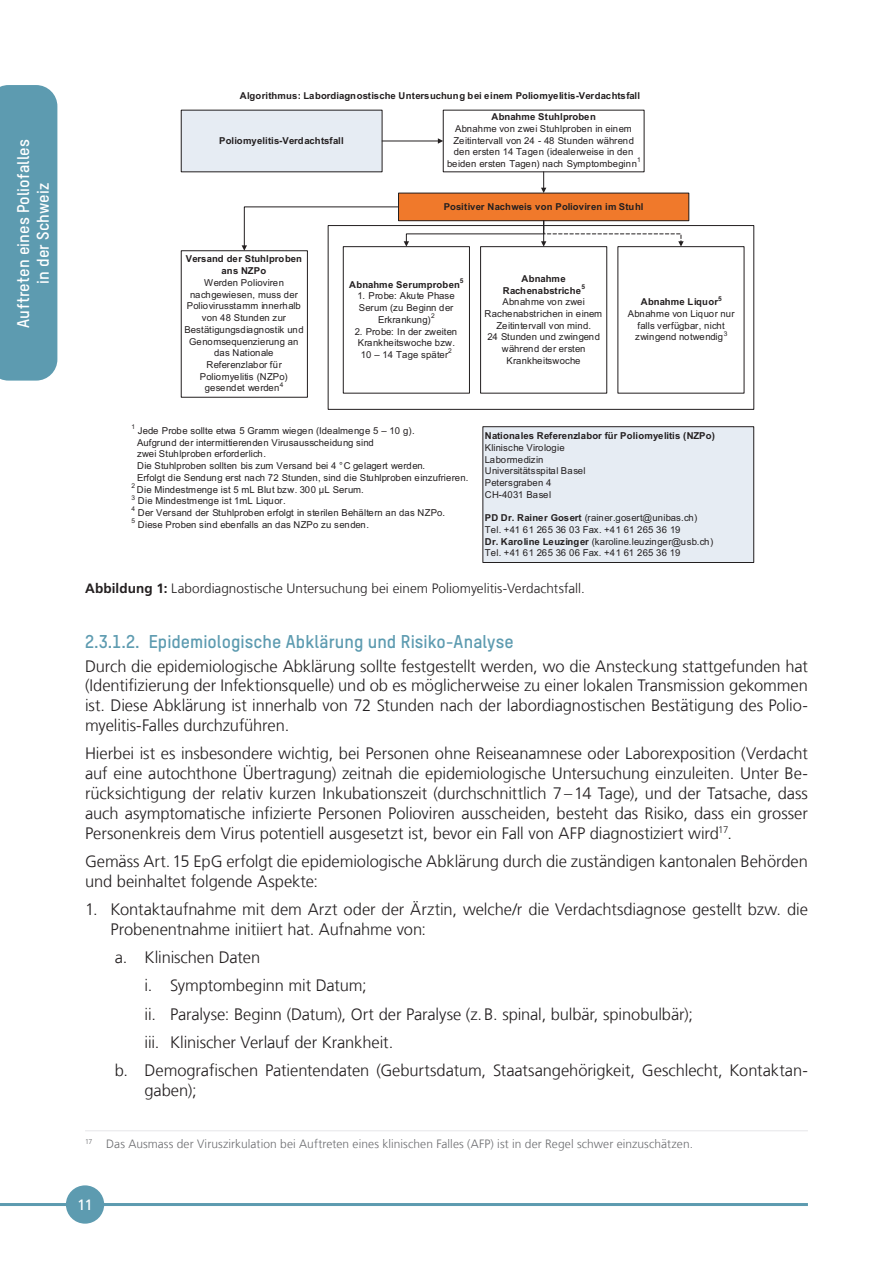
<style>
.page{position:relative;width:893px;height:1263px;background:#fff}
.page>*{position:absolute;margin:0;border:0;box-sizing:border-box;transform-origin:0 0}
.Subtitle_0_0_0_0{font:18px "T Star Pro Bold";color:#5d9bb0}
.Copytext{font:300 16.5px/19.8px "Frutiger LT Com";letter-spacing:-.005em;color:#231f20;text-align:justify}
.Copytext_iii{font:300 16.5px "Frutiger LT Com";letter-spacing:-.01em;color:#231f20}
.Copytext-Number{font:300 16.5px/19.8px "Frutiger LT Com";letter-spacing:-.005em;color:#231f20}
.Copytext_ABC{font:300 16.5px/19.8px "Frutiger LT Com";letter-spacing:-.005em;color:#231f20}
.Register-text{font:16.5px "T Star Pro Bold";letter-spacing:.01em;color:#fff}
.t1{font:15px "Frutiger LT Com";color:#fff}
.Legende{font:300 13.5px "Frutiger LT Com";letter-spacing:.005em;color:#231f20}
.Footnote{font:300 12px "Frutiger LT Com";letter-spacing:.005em;color:#6c6d70}
.t2{font:9.6px/11.7px "Arial";letter-spacing:.005em;color:#231f20;text-align:center}
.t3{font:700 9.6px/11.7px "Arial";letter-spacing:.005em;color:#231f20;text-align:center}
.t4{font:9.6px/11.7px "Arial";letter-spacing:.025em;color:#231f20;text-align:center}
.t5{font:9.45px/11.7px "Arial";letter-spacing:.01em;color:#231f20;text-align:center}
.t6{font:700 9.45px "Arial";letter-spacing:.005em;color:#231f20}
.t7{font:9.45px "Arial";letter-spacing:-.02em;color:#231f20}
.t8{font:6.6px "Arial";color:#231f20}
.t9{font:700 6.6px "Arial";color:#231f20}
.s1{font-weight:700}
.s2{font-weight:400}
</style>
<div class="page">
<hr style="left:0;top:1203px;width:808px;height:3px;background:#5d9bb0">
<div style="left:66px;top:1185px;width:38px;height:39px;background:#5d9bb0;border-radius:50%"></div>
<div style="left:328px;top:225px;width:426px;height:185px;border:1px solid #231f20"></div>
<div style="left:181px;top:110px;width:201px;height:62px;background:#e6ecf3"></div>
<div style="left:398px;top:193px;width:291px;height:28px;background:#f0792b"></div>
<div style="left:181px;top:250px;width:127px;height:148px;border:1px solid #231f20"></div>
<div style="left:343px;top:246px;width:127px;height:147px;border:1px solid #231f20"></div>
<div style="left:480px;top:246px;width:127px;height:147px;border:1px solid #231f20"></div>
<svg style="left:242px;top:207px;width:442px;height:44px"></svg>
<svg style="left:541px;top:172px;width:5px;height:21px"></svg>
<div style="left:483px;top:427px;width:271px;height:135px;background:#e6ecf3"></div>
<div style="left:482px;top:426px;width:272px;height:137px;border:1px solid #231f20"></div>
<hr style="left:382px;top:141px;width:57px;height:1px;background:#231f20">
<svg style="left:438px;top:138px;width:5px;height:6px"></svg>
<hr style="left:85px;top:1130px;width:723px;height:1px;background:#e6e7e9">
<div style="left:0;top:85px;width:57px;height:296px;background:#5d9bb0"></div>
<p class="Register-text" style="left:11px;top:328px;width:190px;rotate:-90deg">Auftreten eines Poliofalles</p>
<p class="Register-text" style="left:31px;top:284px;width:102px;rotate:-90deg">in der Schweiz</p>
<p class="t3" style="left:240px;top:90px;width:402px">Algorithmus: Labordiagnostische Untersuchung bei einem Poliomyelitis-Verdachtsfall</p>
<p class="t6" style="left:491px;top:110px;width:106px">Abnahme Stuhlproben</p>
<p class="t2" style="left:453px;top:123px;width:182px;text-align:left">Abnahme von zwei Stuhlproben in einem<br>Zeitintervall von 24 - 48 Stunden während den ersten 14 Tagen (idealerweise in den</p>
<p class="t5" style="left:447px;top:158px;width:191px">beiden ersten Tagen) nach Symptombeginn</p>
<p class="t3" style="left:219px;top:135px;width:126px">Poliomyelitis-Verdachtsfall</p>
<p class="t8" style="left:637px;top:156px;width:5px">1</p>
<p class="t6" style="left:186px;top:252px;width:118px">Versand der Stuhlproben</p>
<p class="t2" style="left:204px;top:265px;width:81px"><span class="s1">ans NZPo<br></span>Werden Polioviren</p>
<p class="t5" style="left:187px;top:288px;width:116px">nachgewiesen, muss der<br>Poliovirusstamm innerhalb</p>
<p class="t4" style="left:184px;top:312px;width:121px">von 48 Stunden zur<br>Bestätigungsdiagnostik und</p>
<p class="t5" style="left:189px;top:335px;width:110px">Genomsequenzierung an das Nationale</p>
<p class="t2" style="left:200px;top:359px;width:89px">Referenzlabor für<br>Poliomyelitis (NZPo) gesendet werden</p>
<p class="t8" style="left:280px;top:380px;width:5px">4</p>
<p class="t6" style="left:444px;top:200px;width:201px">Positiver Nachweis von Polioviren im Stuhl</p>
<p class="t6" style="left:349px;top:278px;width:112px">Abnahme Serumproben</p>
<p class="t9" style="left:460px;top:276px;width:5px">5</p>
<p class="t2" style="left:357px;top:290px;width:99px;text-align:left">1. Probe: Akute Phase<br>Serum (zu Beginn der</p>
<p class="t5" style="left:378px;top:314px;width:54px">Erkrankung)</p>
<p class="t8" style="left:431px;top:311px;width:5px">2</p>
<p class="t7" style="left:355px;top:325px;width:104px">2. Probe: In der zweiten</p>
<p class="t2" style="left:358px;top:337px;width:99px">Krankheitswoche bzw.<br>10 – 14 Tage später</p>
<p class="t8" style="left:448px;top:346px;width:5px">2</p>
<p class="t3" style="left:503px;top:273px;width:80px">Abnahme<br>Rachenabstriche</p>
<p class="t9" style="left:581px;top:282px;width:5px">5</p>
<p class="t5" style="left:503px;top:296px;width:84px">Abnahme von zwei</p>
<p class="t2" style="left:485px;top:308px;width:119px">Rachenabstrichen in einem<br>Zeitintervall von mind.<br>24 Stunden und zwingend</p>
<p class="t5" style="left:502px;top:343px;width:85px">während der ersten<br>Krankheitswoche</p>
<p class="t9" style="left:718px;top:294px;width:5px">5</p>
<p class="t2" style="left:628px;top:308px;width:108px">Abnahme von Liquor nur falls verfügbar, nicht zwingend notwendig</p>
<p class="t6" style="left:641px;top:295px;width:79px">Abnahme Liquor</p>
<p class="t8" style="left:724px;top:329px;width:5px">3</p>
<p class="t8" style="left:132px;top:422px;width:5px">1</p>
<p class="t2" style="left:137px;top:425px;width:279px;text-align:left">Jede Probe sollte etwa 5 Gramm wiegen (Idealmenge 5 – 10 g).<br>Aufgrund der intermittierenden Virusausscheidung sind</p>
<p class="t5" style="left:137px;top:448px;width:290px;text-align:left">zwei Stuhlproben erforderlich.<br>Die Stuhlproben sollten bis zum Versand bei 4 °C gelagert werden.</p>
<p class="t2" style="left:137px;top:472px;width:333px">Erfolgt die Sendung erst nach 72 Stunden, sind die Stuhlproben einzufrieren.</p>
<p class="t3" style="left:485px;top:430px;width:232px;text-align:left">Nationales Referenzlabor für Poliomyelitis (NZPo)<br><span class="s2">Klinische Virologie<br>Labormedizin</span></p>
<p class="t5" style="left:485px;top:465px;width:102px">Universitätsspital Basel</p>
<p class="t4" style="left:485px;top:477px;width:68px;text-align:left">Petersgraben 4<br>CH-4031 Basel</p>
<p class="t5" style="left:485px;top:512px;width:214px;text-align:left"><span class="s1">PD Dr. Rainer Gosert</span> (rainer.gosert@unibas.ch)<br>Tel. +41 61 265 36 03 Fax. +41 61 265 36 19</p>
<p class="t2" style="left:485px;top:535px;width:230px;text-align:left"><span class="s1">Dr. Karoline Leuzinger</span> (karoline.leuzinger@usb.ch)<br>Tel. +41 61 265 36 06 Fax. +41 61 265 36 19</p>
<p class="Legende" style="left:85px;top:580px;width:501px"><span class="s1">Abbildung 1:</span> Labordiagnostische Untersuchung bei einem Poliomyelitis-Verdachtsfall.</p>
<p class="Subtitle_0_0_0_0" style="left:85px;top:628px;width:430px">2.3.1.2. Epidemiologische Abklärung und Risiko-Analyse</p>
<p class="Copytext" style="left:85px;top:656px;width:724px">Durch die epidemiologische Abklärung sollte festgestellt werden, wo die Ansteckung stattgefunden hat (Identifizierung der Infektionsquelle) und ob es möglicherweise zu einer lokalen Transmission gekommen ist. Diese Abklärung ist innerhalb von 72 Stunden nach der labordiagnostischen Bestätigung des Polio&shy;myelitis-Falles durchzuführen.</p>
<p class="Copytext" style="left:85px;top:744px;width:724px">Hierbei ist es insbesondere wichtig, bei Personen ohne Reiseanamnese oder Laborexposition (Verdacht auf eine autochthone Übertragung) zeitnah die epidemiologische Untersuchung einzuleiten. Unter Be&shy;rücksichtigung der relativ kurzen Inkubationszeit (durchschnittlich 7–14 Tage), und der Tatsache, dass auch asymptomatische infizierte Personen Polioviren ausscheiden, besteht das Risiko, dass ein grosser Personenkreis dem Virus potentiell ausgesetzt ist, bevor ein Fall von AFP diagnostiziert wird<sup>17</sup>.</p>
<p class="Copytext" style="left:85px;top:851px;width:724px">Gemäss Art.15 EpG erfolgt die epidemiologische Abklärung durch die zuständigen kantonalen Behörden und beinhaltet folgende Aspekte:</p>
<p class="Copytext-Number" style="left:111px;top:899px;width:699px;text-indent:-26px">1. Kontaktaufnahme mit dem Arzt oder der Ärztin, welche/r die Verdachtsdiagnose gestellt bzw. die<br>Probenentnahme initiiert hat. Aufnahme von:</p>
<p class="Copytext_ABC" style="left:115px;top:947px;width:147px">a. Klinischen Daten</p>
<p class="Copytext_iii" style="left:145px;top:976px;width:224px">i. Symptombeginn mit Datum;</p>
<p class="Copytext_iii" style="left:145px;top:1004px;width:550px">ii. Paralyse: Beginn (Datum), Ort der Paralyse (z.B. spinal, bulbär, spinobulbär);</p>
<p class="Copytext_iii" style="left:145px;top:1033px;width:250px">iii. Klinischer Verlauf der Krankheit.</p>
<p class="Copytext_ABC" style="left:145px;top:1061px;width:665px;text-indent:-30px">b. Demografischen Patientendaten (Geburtsdatum, Staatsangehörigkeit, Geschlecht, Kontaktan&shy;gaben);</p>
<p class="Footnote" style="left:85px;top:1137px;width:609px"><sup>17</sup> Das Ausmass der Viruszirkulation bei Auftreten eines klinischen Falles (AFP) ist in der Regel schwer einzuschätzen.</p>
<p class="t8" style="left:132px;top:481px;width:5px">2</p>
<p class="t2" style="left:137px;top:483px;width:228px">Die Mindestmenge ist 5 mL Blut bzw. 300 µL Serum.</p>
<p class="t8" style="left:132px;top:493px;width:5px">3</p>
<p class="t2" style="left:138px;top:495px;width:149px">Die Mindestmenge ist 1mL Liquor.</p>
<p class="t8" style="left:132px;top:504px;width:5px">4</p>
<p class="t5" style="left:138px;top:507px;width:309px">Der Versand der Stuhlproben erfolgt in sterilen Behältern an das NZPo.</p>
<p class="t8" style="left:132px;top:516px;width:5px">5</p>
<p class="t5" style="left:138px;top:519px;width:233px">Diese Proben sind ebenfalls an das NZPo zu senden.</p>
<p class="t1" style="left:77px;top:1196px;width:17px">11</p>
</div>
